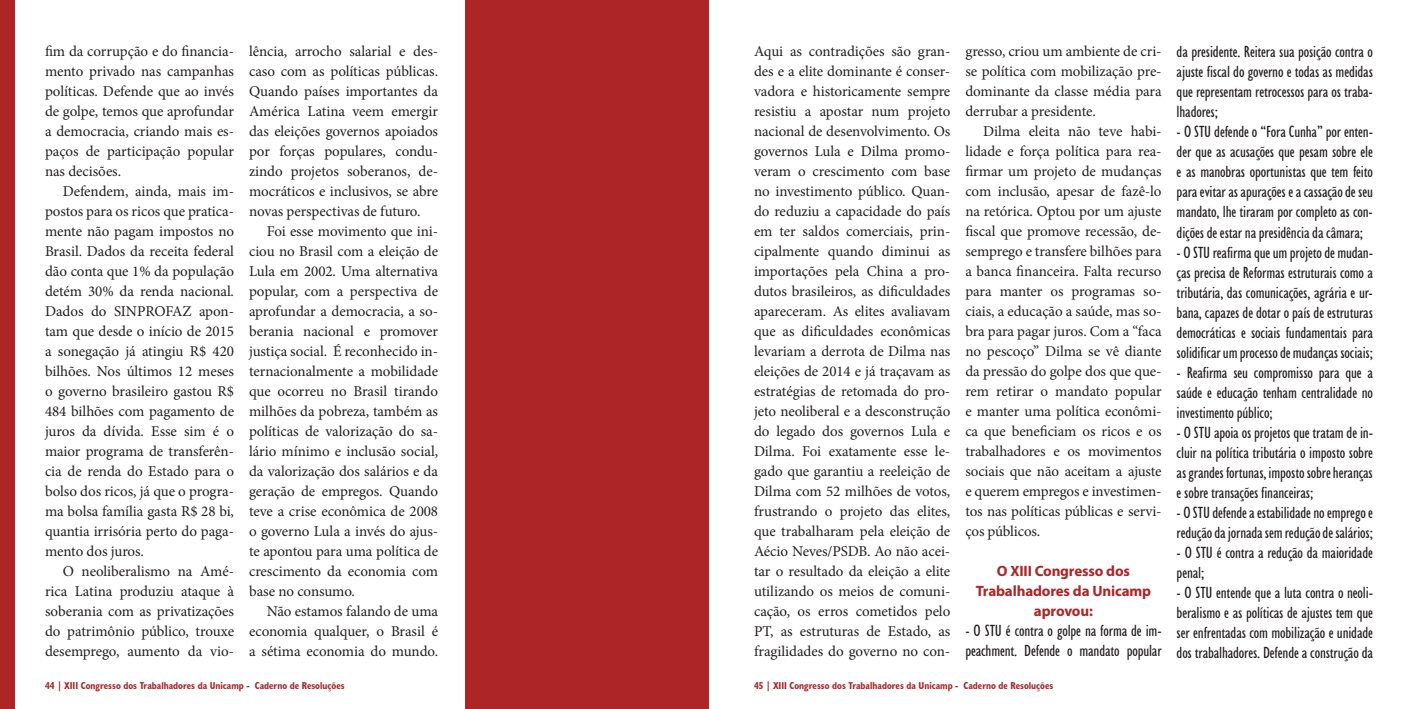
<style>
.page{position:relative;width:1418px;height:709px;background:#fff}
.page>*{position:absolute;margin:0;border:0;box-sizing:border-box;transform-origin:0 0}
.t1{font:condensed 16.25px/20px "Humanist 521 BT";letter-spacing:-.01em;color:#231e1f;text-align:justify}
.t2{font:15px/20px "Minion Pro";letter-spacing:-.005em;color:#231e1f;text-align:justify}
.t3{font:700 15px/20px "Myriad Pro";letter-spacing:-.01em;color:#ad2527;text-align:center}
.t4{font:700 condensed 10px "Humanist 521 BT";color:#ad2527}
</style>
<div class="page">
<div style="left:0;top:0;width:15px;height:709px;background:#ad2527"></div>
<div style="left:466px;top:0;width:243px;height:709px;background:#ad2527"></div>
<p class="t2" style="left:45px;top:41px;width:190px">fim da corrupção e do financia&shy;mento privado nas campanhas políticas. Defende que ao invés de golpe, temos que aprofundar a democracia, criando mais es&shy;paços de participação popular nas decisões.</p>
<p class="t2" style="left:45px;top:181px;width:190px;text-indent:18px">Defendem, ainda, mais im&shy;postos para os ricos que pratica&shy;mente não pagam impostos no Brasil. Dados da receita federal dão conta que 1% da população detém 30% da renda nacional.<br>Dados do SINPROFAZ apon&shy;tam que desde o início de 2015 a sonegação já atingiu R$ 420 bilhões. Nos últimos 12 meses o governo brasileiro gastou R$ 484 bilhões com pagamento de juros da dívida. Esse sim é o maior programa de transferên&shy;cia de renda do Estado para o bolso dos ricos, já que o progra&shy;ma bolsa família gasta R$ 28 bi, quantia irrisória perto do paga&shy;mento dos juros.</p>
<p class="t2" style="left:45px;top:561px;width:190px;text-indent:18px">O neoliberalismo na Amé&shy;rica Latina produziu ataque à soberania com as privatizações do patrimônio público, trouxe desemprego, aumento da vio-</p>
<p class="t2" style="left:249px;top:41px;width:190px">lência, arrocho salarial e des&shy;caso com as políticas públicas.<br>Quando países importantes da América Latina veem emergir das eleições governos apoiados por forças populares, condu&shy;zindo projetos soberanos, de&shy;mocráticos e inclusivos, se abre novas perspectivas de futuro.</p>
<p class="t2" style="left:249px;top:221px;width:190px;text-indent:18px">Foi esse movimento que ini&shy;ciou no Brasil com a eleição de Lula em 2002. Uma alternativa popular, com a perspectiva de aprofundar a democracia, a so&shy;berania nacional e promover justiça social. É reconhecido in&shy;ternacionalmente a mobilidade que ocorreu no Brasil tirando milhões da pobreza, também as políticas de valorização do sa&shy;lário mínimo e inclusão social, da valorização dos salários e da geração de empregos. Quando teve a crise econômica de 2008 o governo Lula a invés do ajus&shy;te apontou para uma política de crescimento da economia com base no consumo.</p>
<p class="t2" style="left:249px;top:601px;width:190px;text-indent:18px">Não estamos falando de uma economia qualquer, o Brasil é a sétima economia do mundo.</p>
<p class="t2" style="left:754px;top:41px;width:198px">Aqui as contradições são gran&shy;des e a elite dominante é conser&shy;vadora e historicamente sempre resistiu a apostar num projeto nacional de desenvolvimento. Os governos Lula e Dilma promo&shy;veram o crescimento com base no investimento público. Quan&shy;do reduziu a capacidade do país em ter saldos comerciais, prin&shy;cipalmente quando diminui as importações pela China a pro&shy;dutos brasileiros, as dificuldades apareceram. As elites avaliavam que as dificuldades econômicas levariam a derrota de Dilma nas eleições de 2014 e já traçavam as estratégias de retomada do pro&shy;jeto neoliberal e a desconstrução do legado dos governos Lula e Dilma. Foi exatamente esse le&shy;gado que garantiu a reeleição de Dilma com 52 milhões de votos, frustrando o projeto das elites, que trabalharam pela eleição de Aécio Neves/PSDB. Ao não acei&shy;tar o resultado da eleição a elite utilizando os meios de comuni&shy;cação, os erros cometidos pelo PT, as estruturas de Estado, as fragilidades do governo no con-</p>
<p class="t2" style="left:965px;top:41px;width:198px">gresso, criou um ambiente de cri&shy;se política com mobilização pre&shy;dominante da classe média para derrubar a presidente.</p>
<p class="t2" style="left:965px;top:121px;width:198px;text-indent:18px">Dilma eleita não teve habi&shy;lidade e força política para rea&shy;firmar um projeto de mudanças com inclusão, apesar de fazê-lo na retórica. Optou por um ajuste fiscal que promove recessão, de&shy;semprego e transfere bilhões para a banca financeira. Falta recurso para manter os programas so&shy;ciais, a educação a saúde, mas so&shy;bra para pagar juros. Com a “faca no pescoço” Dilma se vê diante da pressão do golpe dos que que&shy;rem retirar o mandato popular e manter uma política econômi&shy;ca que beneficiam os ricos e os trabalhadores e os movimentos sociais que não aceitam a ajuste e querem empregos e investimen&shy;tos nas políticas públicas e servi&shy;ços públicos.</p>
<p class="t3" style="left:975px;top:560px;width:177px">O XIII Congresso dos<br>Trabalhadores da Unicamp aprovou:</p>
<p class="t1" style="left:965px;top:620px;width:198px">- O STU é contra o golpe na forma de im&shy;peachment. Defende o mandato popular</p>
<p class="t4" style="left:45px;top:679px;width:301px">44 | XIII Congresso dos Trabalhadores da Unicamp - Caderno de Resoluções</p>
<p class="t4" style="left:754px;top:679px;width:301px">45 | XIII Congresso dos Trabalhadores da Unicamp - Caderno de Resoluções</p>
<p class="t1" style="left:1176px;top:42px;width:198px">da presidente. Reitera sua posição contra o ajuste fiscal do governo e todas as medidas que representam retrocessos para os traba&shy;lhadores;</p>
<p class="t1" style="left:1176px;top:122px;width:198px">- O STU defende o “Fora Cunha” por enten&shy;der que as acusações que pesam sobre ele e as manobras oportunistas que tem feito para evitar as apurações e a cassação de seu mandato, lhe tiraram por completo as con&shy;dições de estar na presidência da câmara;</p>
<p class="t1" style="left:1176px;top:242px;width:198px">- O STU reafirma que um projeto de mudan&shy;ças precisa de Reformas estruturais como a tributária, das comunicações, agrária e ur&shy;bana, capazes de dotar o país de estruturas democráticas e sociais fundamentais para solidificar um processo de mudanças sociais;</p>
<p class="t1" style="left:1176px;top:362px;width:198px">- Reafirma seu compromisso para que a saúde e educação tenham centralidade no investimento público;</p>
<p class="t1" style="left:1176px;top:422px;width:198px">- O STU apoia os projetos que tratam de in&shy;cluir na política tributária o imposto sobre as grandes fortunas, imposto sobre heranças e sobre transações financeiras;</p>
<p class="t1" style="left:1176px;top:502px;width:198px">- O STU defende a estabilidade no emprego e redução da jornada sem redução de salários;</p>
<p class="t1" style="left:1176px;top:542px;width:198px">- O STU é contra a redução da maioridade penal;</p>
<p class="t1" style="left:1176px;top:582px;width:198px">- O STU entende que a luta contra o neoli&shy;beralismo e as políticas de ajustes tem que ser enfrentadas com mobilização e unidade dos trabalhadores. Defende a construção da</p>
</div>
